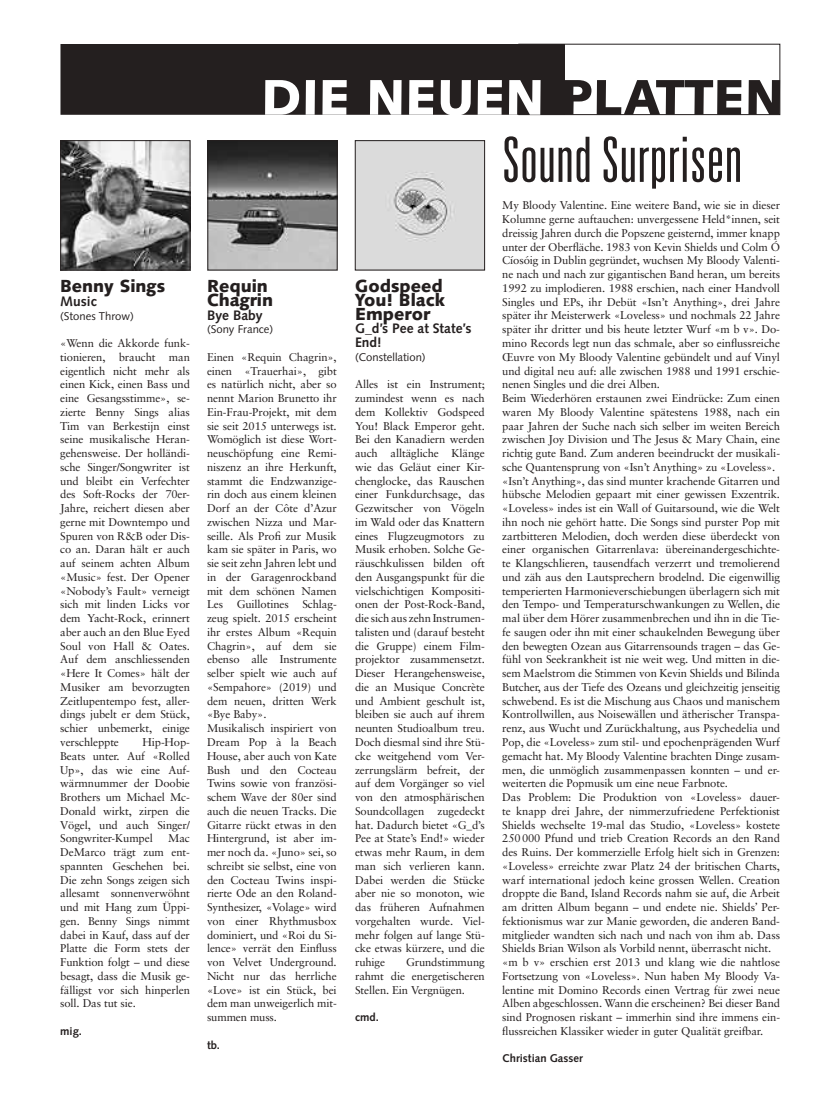
<style>
.page{position:relative;width:833px;height:1117px;background:#fff}
.page>*{position:absolute;margin:0;border:0;box-sizing:border-box;transform-origin:0 0}
.t1{font:300 ultra-condensed 62.5px "Univers";letter-spacing:.01em;color:#241f1f}
.t2{font:900 50px "Syntax";color:#fff}
.t3{font:900 17.5px/13.8px "Syntax";color:#241f1f}
.t4{font:700 13.75px/13.8px "Syntax";color:#241f1f}
.t5{font:11.25px/13.8px "Sabon";letter-spacing:-.01em;color:#241f1f;text-align:justify}
.t6{font:11.25px "Syntax";color:#241f1f}
.t7{font:700 11.25px "Syntax";color:#241f1f}
.s1{color:#241f1f}
.s2{font-family:"Century Old Style Std"}
</style>
<div class="page">
<div style="left:518px;top:44px;width:262px;height:71px;border:1px solid #241f1f"></div>
<div style="left:61px;top:45px;width:503px;height:69px;background:#241f1f"></div>
<div style="left:60px;top:44px;width:505px;height:71px;border:1px solid #241f1f"></div>
<img style="left:357px;top:142px;width:126px;height:126px">
<div style="left:355px;top:140px;width:130px;height:130px;border:1px solid #241f1f"></div>
<img style="left:210px;top:142px;width:125px;height:126px">
<div style="left:208px;top:140px;width:129px;height:130px;border:1px solid #241f1f"></div>
<img style="left:62px;top:142px;width:126px;height:126px">
<div style="left:60px;top:140px;width:130px;height:130px;border:1px solid #241f1f"></div>
<h3 class="t3" style="left:60px;top:279px;width:106px">Benny Sings</h3>
<p class="t4" style="left:60px;top:294px;width:38px">Music</p>
<p class="t6" style="left:60px;top:309px;width:75px">(Stones Throw)</p>
<p class="t5" style="left:60px;top:336px;width:131px">«Wenn die Akkorde funk&shy;tionieren, braucht man eigentlich nicht mehr als einen Kick, einen Bass und eine Gesangsstimme», se&shy;zierte Benny Sings alias Tim van Berkestijn einst seine musikalische Heran&shy;gehensweise. Der holländi&shy;sche Singer/Songwriter ist und bleibt ein Verfechter des Soft-Rocks der 70er-Jahre, reichert diesen aber gerne mit Downtempo und Spuren von R&amp;B oder Dis&shy;co an. Daran hält er auch auf seinem achten Album «Music» fest. Der Opener «Nobody’s Fault» verneigt sich mit linden Licks vor dem Yacht-Rock, erinnert aber auch an den Blue Eyed Soul von Hall &amp; Oates.<br>Auf dem anschliessenden «Here It Comes» hält der Musiker am bevorzugten Zeitlupentempo fest, aller&shy;dings jubelt er dem Stück, schier unbemerkt, einige verschleppte</p>
<p class="t5" style="left:60px;top:735px;width:131px;text-indent:82px">Hip-Hop-Beats unter. Auf «Rolled Up», das wie eine Auf&shy;wärmnummer der Doobie Brothers um Michael Mc-Donald wirkt, zirpen die Vögel, und auch Singer/ Songwriter-Kumpel</p>
<p class="t5" style="left:60px;top:831px;width:131px;text-indent:108px">Mac DeMarco trägt zum ent&shy;spannten Geschehen bei.<br>Die zehn Songs zeigen sich allesamt sonnenverwöhnt und mit Hang zum Üppi&shy;gen. Benny Sings nimmt dabei in Kauf, dass auf der Platte die Form stets der Funktion folgt – und diese besagt, dass die Musik ge&shy;fälligst vor sich hinperlen soll. Das tut sie.</p>
<p class="t7" style="left:60px;top:1024px;width:23px">mig.</p>
<h2 class="t2" style="left:261px;top:68px;width:524px">DIE NEUEN <span class="s1">PLATTEN</span></h2>
<h3 class="t3" style="left:207px;top:279px;width:68px">Requin<br>Chagrin</h3>
<p class="t4" style="left:207px;top:308px;width:57px">Bye Baby</p>
<p class="t6" style="left:207px;top:322px;width:68px">(Sony France)</p>
<p class="t5" style="left:207px;top:350px;width:131px;text-align:left">Einen «Requin Chagrin», einen «Trauerhai», gibt es natürlich nicht, aber so nennt Marion Brunetto ihr<br>Ein-Frau-Projekt, mit dem sie seit 2015 unterwegs ist.<br>Womöglich ist diese Wort&shy;neuschöpfung eine Remi&shy;niszenz an ihre Herkunft, stammt die Endzwanzige&shy;rin doch aus einem kleinen<br>Dorf an der Côte d’Azur zwischen Nizza und Mar&shy;seille. Als Profi zur Musik kam sie später in Paris, wo sie seit zehn Jahren lebt und in der Garagenrockband mit dem schönen Namen<br>Les Guillotines Schlag&shy;zeug spielt. 2015 erscheint ihr erstes Album «Requin<br>Chagrin», auf dem sie ebenso alle Instrumente selber spielt wie auch auf «Sempahore» (2019) und dem neuen, dritten Werk «Bye Baby».<br>Musikalisch inspiriert von<br>Dream Pop à la Beach<br>House, aber auch von Kate<br>Bush und den Cocteau<br>Twins sowie von französi&shy;schem Wave der 80er sind auch die neuen Tracks. Die<br>Gitarre rückt etwas in den<br>Hintergrund, ist aber im&shy;mer noch da. «Juno» sei, so schreibt sie selbst, eine von den Cocteau Twins inspi&shy;rierte Ode an den Roland-<br>Synthesizer, «Volage» wird von einer Rhythmusbox dominiert, und «Roi du Si&shy;lence» verrät den Einfluss von Velvet Underground.<br>Nicht nur das herrliche «Love» ist ein Stück, bei dem man unweigerlich mit&shy;summen muss.</p>
<p class="t7" style="left:207px;top:1038px;width:14px">tb.</p>
<h3 class="t3" style="left:355px;top:279px;width:92px">Godspeed<br>You! Black<br>Emperor</h3>
<p class="t4" style="left:355px;top:321px;width:118px">G_d’s Pee at State’s<br>End!</p>
<p class="t6" style="left:355px;top:350px;width:72px">(Constellation)</p>
<p class="t5" style="left:355px;top:377px;width:131px">Alles ist ein Instrument; zumindest wenn es nach dem Kollektiv Godspeed You! Black Emperor geht.<br>Bei den Kanadiern werden auch alltägliche Klänge wie das Geläut einer Kir&shy;chenglocke, das Rauschen einer Funkdurchsage, das Gezwitscher von Vögeln im Wald oder das Knattern eines Flugzeugmotors zu Musik erhoben. Solche Ge&shy;räuschkulissen bilden oft den Ausgangspunkt für die vielschichtigen Kompositi&shy;onen der Post-Rock-Band, die sich aus zehn Instrumen&shy;talisten und (darauf besteht die Gruppe) einem Film&shy;projektor zusammensetzt.<br>Dieser Herangehensweise, die an Musique Concrète und Ambient geschult ist, bleiben sie auch auf ihrem neunten Studioalbum treu.<br>Doch diesmal sind ihre Stü&shy;cke weitgehend vom Ver&shy;zerrungslärm befreit, der auf dem Vorgänger so viel von den atmosphärischen Soundcollagen zugedeckt hat. Dadurch bietet «G_d’s Pee at State’s End!» wieder etwas mehr Raum, in dem man sich verlieren kann.<br>Dabei werden die Stücke aber nie so monoton, wie das früheren Aufnahmen vorgehalten wurde. Viel&shy;mehr folgen auf lange Stü&shy;cke etwas kürzere, und die ruhige</p>
<p class="t5" style="left:355px;top:954px;width:131px;text-indent:51px">Grundstimmung rahmt die energetischeren Stellen. Ein Vergnügen.</p>
<p class="t7" style="left:355px;top:1010px;width:25px">cmd.</p>
<h1 class="t1" style="left:502px;top:127px;width:241px">Sound Surprisen</h1>
<p class="t5" style="left:502px;top:198px;width:279px;text-align:left">My Bloody Valentine. Eine weitere Band, wie sie in dieser Kolumne gerne auftauchen: unvergessene Held*innen, seit dreissig Jahren durch die Popszene geisternd, immer knapp unter der Oberfläche. 1983 von Kevin Shields und Colm Ó Cíosóig in Dublin gegründet, wuchsen My Bloody Valenti&shy;ne nach und nach zur gigantischen Band heran, um bereits 1992 zu implodieren. 1988 erschien, nach einer Handvoll Singles und EPs, ihr Debüt «Isn’t Anything», drei Jahre später ihr Meisterwerk «Loveless» und nochmals 22 Jahre später ihr dritter und bis heute letzter Wurf «m b v». Do&shy;mino Records legt nun das schmale, aber so einflussreiche Œuvre von My Bloody Valentine gebündelt und auf Vinyl und digital neu auf: alle zwischen 1988 und 1991 erschie&shy;nenen Singles und die drei Alben.<br>Beim Wiederhören erstaunen zwei Eindrücke: Zum einen waren My Bloody Valentine spätestens 1988, nach ein paar Jahren der Suche nach sich selber im weiten Bereich zwischen Joy Division und The Jesus &amp; Mary Chain, eine richtig gute Band. Zum anderen beeindruckt der musikali&shy;sche Quantensprung von «Isn’t Anything» zu «Loveless». «Isn’t Anything», das sind munter krachende Gitarren und hübsche Melodien gepaart mit einer gewissen Exzentrik. «Loveless» indes ist ein Wall of Guitarsound, wie die Welt ihn noch nie gehört hatte. Die Songs sind purster Pop mit zartbitteren Melodien, doch werden diese überdeckt von einer organischen Gitarrenlava: übereinandergeschichte&shy;te Klangschlieren, tausendfach verzerrt und tremolierend und zäh aus den Lautsprechern brodelnd. Die eigenwillig temperierten Harmonieverschiebungen überlagern sich mit den Tempo- und Temperaturschwankungen zu Wellen, die mal über dem Hörer zusammenbrechen und ihn in die Tie&shy;fe saugen oder ihn mit einer schaukelnden Bewegung über den bewegten Ozean aus Gitarrensounds tragen – das Ge&shy;fühl von Seekrankheit ist nie weit weg. Und mitten in die&shy;sem Maelstrom die Stimmen von Kevin Shields und Bilinda Butcher, aus der Tiefe des Ozeans und gleichzeitig jenseitig schwebend. Es ist die Mischung aus Chaos und manischem Kontrollwillen, aus Noisewällen und ätherischer Transpa&shy;renz, aus Wucht und Zurückhaltung, aus Psychedelia und Pop, die «Loveless» zum stil- und epochenprägenden Wurf gemacht hat. My Bloody Valentine brachten Dinge zusam&shy;men, die unmöglich zusammenpassen konnten – und er&shy;weiterten die Popmusik um eine neue Farbnote.<br>Das Problem: Die Produktion von «Loveless» dauer&shy;te knapp drei Jahre, der nimmerzufriedene Perfektionist Shields wechselte 19-mal das Studio, «Loveless» kostete 250000 Pfund und trieb Creation Records an den Rand des Ruins. Der kommerzielle Erfolg hielt sich in Grenzen: «Loveless» erreichte zwar Platz 24 der britischen Charts, warf international jedoch keine grossen Wellen. Creation droppte die Band, Island Records nahm sie auf, die Arbeit am dritten Album begann – und endete nie. Shields<span class="s2">’</span> Per&shy;fektionismus war zur Manie geworden, die anderen Band&shy;mitglieder wandten sich nach und nach von ihm ab. Dass Shields Brian Wilson als Vorbild nennt, überrascht nicht. «m b v» erschien erst 2013 und klang wie die nahtlose Fortsetzung von «Loveless». Nun haben My Bloody Va&shy;lentine mit Domino Records einen Vertrag für zwei neue Alben abgeschlossen. Wann die erscheinen? Bei dieser Band sind Prognosen riskant – immerhin sind ihre immens ein&shy;flussreichen Klassiker wieder in guter Qualität greifbar.</p>
<p class="t7" style="left:502px;top:1051px;width:82px">Christian Gasser</p>
</div>
